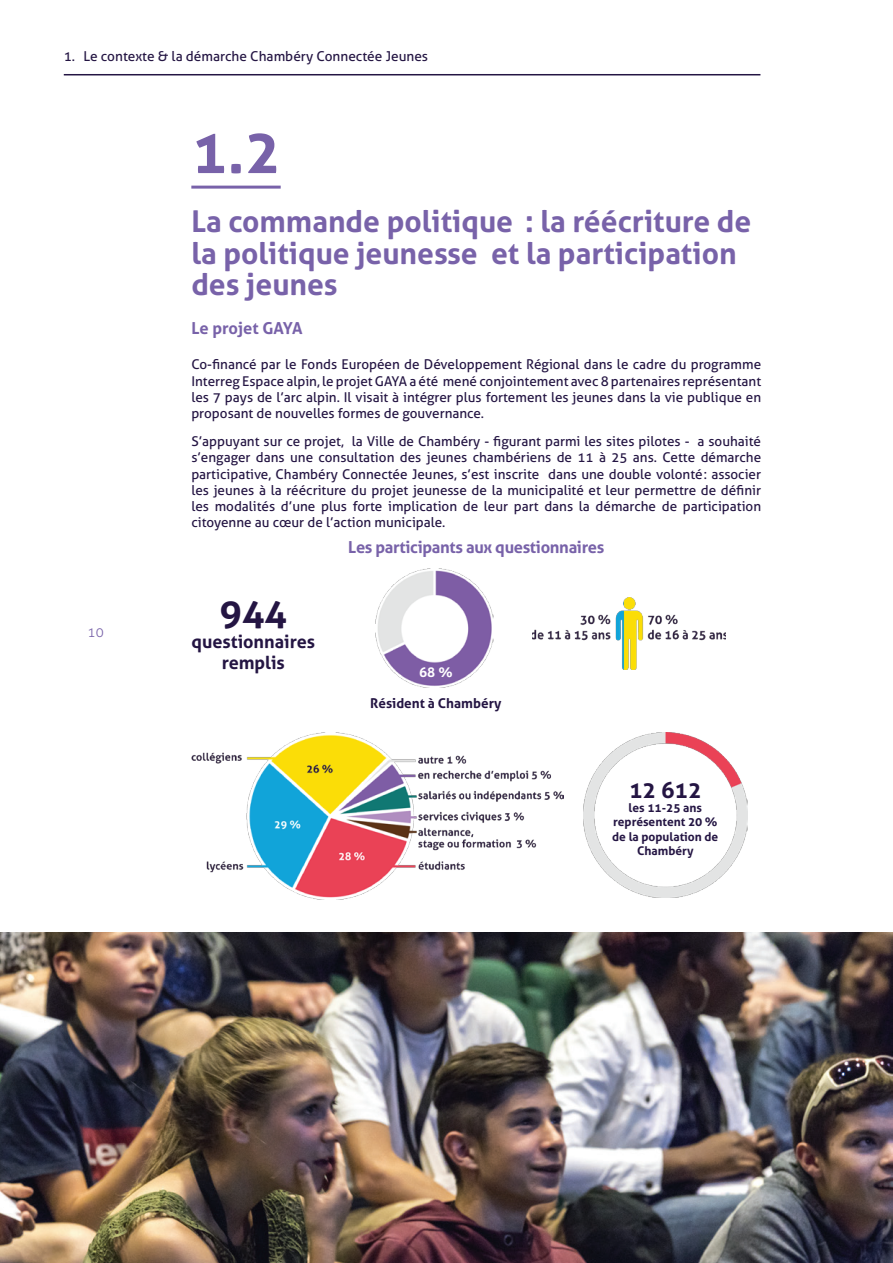
<style>
.page{position:relative;width:893px;height:1263px;background:#fff}
.page>*{position:absolute;margin:0;border:0;box-sizing:border-box;transform-origin:0 0}
.t1{font:700 60px "Aller";color:#7862a9}
.t2{font:700 37.5px "Aller";color:#241543}
.t3{font:700 30px/31.5px "Aller";color:#7862a9}
.t4{font:700 22.5px "Aller";color:#241543}
.t5{font:700 18px/21.6px "Aller";color:#241543;text-align:center}
.t6{font:700 16.5px "Aller";letter-spacing:-.02em;color:#7862a9}
.t7{font:700 16.5px "Aller";color:#7862a9}
.t8{font:13.65px "Aller";color:#241543}
.t9{font:13.5px/16.2px "Aller";color:#241543;text-align:justify}
.t10{font:700 13.5px "Aller";color:#241543}
.t11{font:700 13.5px "Aller";color:#fff}
.t12{font:300 13.5px "Aller";color:#7862a9}
.t13{font:700 12px/14.4px "Aller";color:#241543;text-align:center}
</style>
<div class="page">
<hr style="left:64px;top:74px;width:696px;height:1px;background:#241543">
<hr style="left:191px;top:186px;width:90px;height:3px;background:#7862a9">
<img style="left:0;top:932px;width:893px;height:331px">
<img style="left:191px;top:733px;width:372px;height:167px">
<img style="left:375px;top:569px;width:118px;height:118px">
<img style="left:533px;top:598px;width:192px;height:71px">
<img style="left:583px;top:733px;width:164px;height:164px">
<p class="t8" style="left:64px;top:48px;width:366px">1. Le contexte &amp; la démarche Chambéry Connectée Jeunes</p>
<h1 class="t1" style="left:191px;top:115px;width:91px">1.2</h1>
<h3 class="t3" style="left:191px;top:205px;width:562px">La commande politique : la réécriture de la politique jeunesse et la participation des jeunes</h3>
<p class="t7" style="left:191px;top:318px;width:113px">Le projet GAYA</p>
<p class="t9" style="left:191px;top:356px;width:571px">Co-financé par le Fonds Européen de Développement Régional dans le cadre du programme Interreg Espace alpin, le projet GAYA a été mené conjointement avec 8 partenaires représentant les 7 pays de l’arc alpin. Il visait à intégrer plus fortement les jeunes dans la vie publique en proposant de nouvelles formes de gouvernance.</p>
<p class="t9" style="left:191px;top:433px;width:571px">S’appuyant sur ce projet, la Ville de Chambéry - figurant parmi les sites pilotes - a souhaité s’engager dans une consultation des jeunes chambériens de 11 à 25 ans. Cette démarche participative, Chambéry Connectée Jeunes, s’est inscrite dans une double volonté : associer les jeunes à la réécriture du projet jeunesse de la municipalité et leur permettre de définir les modalités d’une plus forte implication de leur part dans la démarche de participation citoyenne au cœur de l’action municipale.</p>
<p class="t12" style="left:88px;top:624px;width:18px">10</p>
<h2 class="t2" style="left:220px;top:589px;width:69px">944</h2>
<h3 class="t5" style="left:192px;top:630px;width:125px">questionnaires remplis</h3>
<p class="t6" style="left:348px;top:537px;width:258px">Les participants aux questionnaires</p>
<p class="t11" style="left:419px;top:663px;width:35px">68 %</p>
<p class="t10" style="left:370px;top:695px;width:133px">Résident à Chambéry</p>
<h3 class="t4" style="left:629px;top:776px;width:74px">12 612</h3>
<p class="t13" style="left:612px;top:800px;width:108px">les 11-25 ans représentent 20 % de la population de<br>Chambéry</p>
</div>
